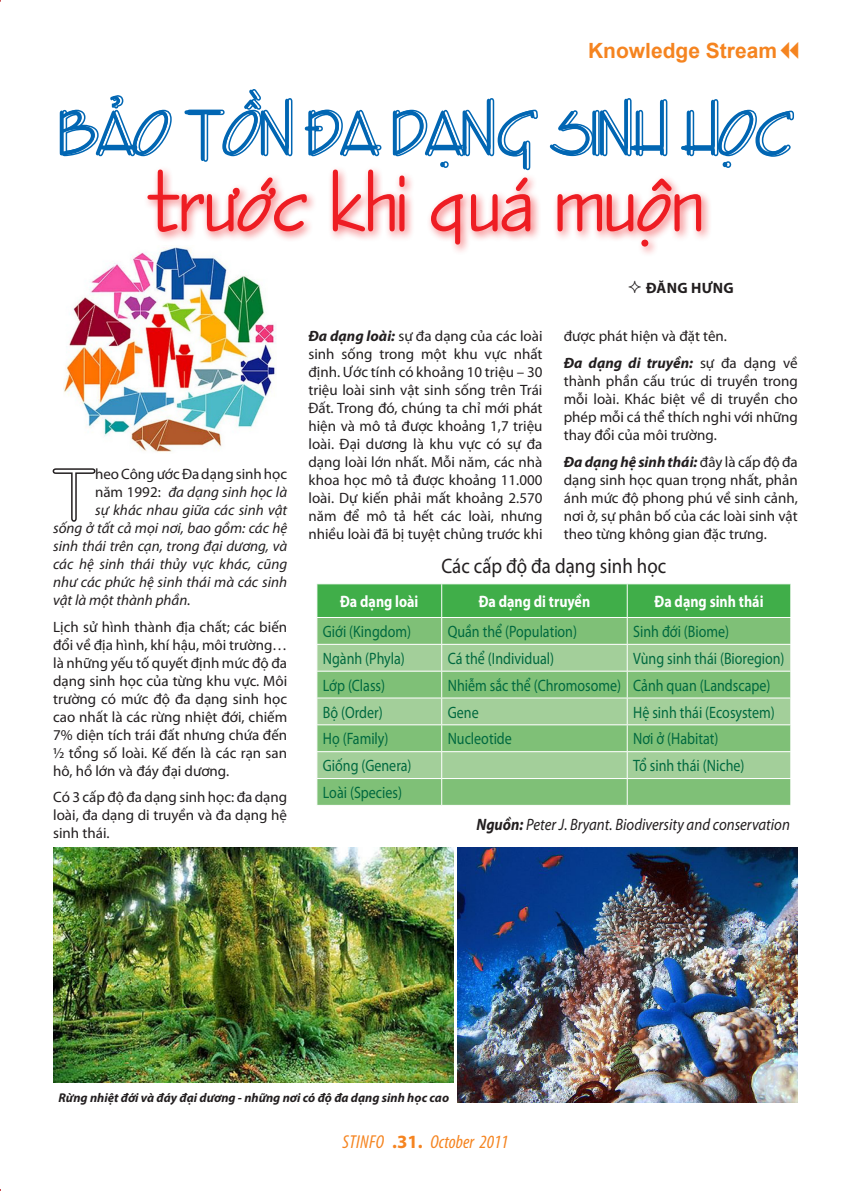
<style>
.page{position:relative;width:851px;height:1191px;background:#fff}
.page>*{position:absolute;margin:0;border:0;box-sizing:border-box;transform-origin:0 0}
.t1{font:90px "UVN Thoi Dai 2";color:#ee1d23}
.t2{font:67.5px "UVN Thoi Dai 2";color:#0166b3;scale:.9 1}
.t3{font:21px "Myriad Pro";color:#231f20;scale:.9 1}
.t4{font:700 21px "Arial";color:#f58420}
.t5{font:italic condensed 18.75px "Myriad Pro";letter-spacing:.005em;color:#f58420}
.t6{font:16.5px "Myriad Pro";color:#00693f;scale:.85 1}
.t7{font:italic 16.5px "Myriad Pro";color:#231f20;scale:.9 1}
.t8{font:700 16.5px "Myriad Pro";color:#fff;scale:.85 1}
.t9{font:15px/18px "Myriad Pro";color:#231f20;text-align:justify}
.t10{font:italic 15px "Myriad Pro";color:#231f20}
.Tacgia{font:700 15px "Myriad Pro";letter-spacing:.02em;color:#231f20}
.Chuthichhinh{font:italic 700 12.75px "Myriad Pro";color:#231f20}
.s1{font-style:normal}
.s2{font-weight:700;font-style:italic}
.s3{font-weight:700}
.s4{font-weight:700;font-style:normal;font-stretch:normal}
</style>
<div class="page">
<svg style="left:62px;top:95px;width:110px;height:62px"></svg>
<svg style="left:186px;top:89px;width:107px;height:73px"></svg>
<svg style="left:307px;top:109px;width:75px;height:48px"></svg>
<svg style="left:395px;top:98px;width:143px;height:67px"></svg>
<svg style="left:552px;top:98px;width:116px;height:59px"></svg>
<svg style="left:683px;top:99px;width:111px;height:66px"></svg>
<div style="left:142px;top:165px;width:702px;height:134px;background:#ee1d23;opacity:.62"></div>
<svg style="left:52px;top:468px;width:44px;height:54px"></svg>
<img style="left:64px;top:245px;width:212px;height:207px">
<img style="left:53px;top:847px;width:401px;height:235px">
<img style="left:457px;top:847px;width:340px;height:255px">
<svg style="left:316px;top:584px;width:475px;height:221px;background:#87c582"></svg>
<svg style="left:629px;top:281px;width:12px;height:12px"></svg>
<p class="t4" style="left:588px;top:37px;width:191px">Knowledge Stream</p>
<p class="t2" style="left:58px;top:88px;width:815px">BẢO TỒN ĐA DẠNG SINH HỌC</p>
<p class="t1" style="left:147px;top:141px;width:557px">TRƯỚC KHI QUÁ MUỘN</p>
<p class="t9" style="left:95px;top:465px;width:193px">heo Công ước Đa dạng sinh học</p>
<p class="t10" style="left:95px;top:483px;width:193px"><span class="s1">năm 1992:</span> đa dạng sinh học là</p>
<p class="t10" style="left:95px;top:501px;width:194px">sự khác nhau giữa các sinh vật</p>
<p class="t10" style="left:53px;top:519px;width:235px">sống ở tất cả mọi nơi, bao gồm: các hệ</p>
<p class="t10" style="left:53px;top:537px;width:235px">sinh thái trên cạn, trong đại dương, và</p>
<p class="t10" style="left:53px;top:555px;width:235px">các hệ sinh thái thủy vực khác, cũng</p>
<p class="t10" style="left:53px;top:573px;width:235px">như các phức hệ sinh thái mà các sinh</p>
<p class="t10" style="left:53px;top:591px;width:139px">vật là một thành phần.</p>
<p class="t9" style="left:53px;top:617px;width:235px">Lịch sử hình thành địa chất; các biến đổi về địa hình, khí hậu, môi trường… là những yếu tố quyết định mức độ đa dạng sinh học của từng khu vực. Môi trường có mức độ đa dạng sinh học cao nhất là các rừng nhiệt đới, chiếm 7% diện tích trái đất nhưng chứa đến ½ tổng số loài. Kế đến là các rạn san hô, hồ lớn và đáy đại dương.</p>
<p class="t9" style="left:53px;top:788px;width:235px">Có 3 cấp độ đa dạng sinh học: đa dạng loài, đa dạng di truyền và đa dạng hệ sinh thái.</p>
<p class="Tacgia" style="left:646px;top:278px;width:89px">ĐĂNG HƯNG</p>
<p class="t9" style="left:308px;top:327px;width:235px"><span class="s2">Đa dạng loài:</span> sự đa dạng của các loài sinh sống trong một khu vực nhất định. Ước tính có khoảng 10 triệu – 30 triệu loài sinh vật sinh sống trên Trái Đất. Trong đó, chúng ta chỉ mới phát hiện và mô tả được khoảng 1,7 triệu loài. Đại dương là khu vực có sự đa dạng loài lớn nhất. Mỗi năm, các nhà khoa học mô tả được khoảng 11.000 loài. Dự kiến phải mất khoảng 2.570 năm để mô tả hết các loài, nhưng nhiều loài đã bị tuyệt chủng trước khi</p>
<p class="t9" style="left:563px;top:327px;width:165px">được phát hiện và đặt tên.</p>
<p class="t9" style="left:563px;top:353px;width:235px"><span class="s2">Đa dạng di truyền:</span> sự đa dạng về thành phần cấu trúc di truyền trong mỗi loài. Khác biệt về di truyền cho phép mỗi cá thể thích nghi với những thay đổi của môi trường.</p>
<p class="t9" style="left:563px;top:452px;width:235px"><span class="s2">Đa dạng hệ sinh thái:</span> đây là cấp độ đa dạng sinh học quan trọng nhất, phản ánh mức độ phong phú về sinh cảnh, nơi ở, sự phân bố của các loài sinh vật theo từng không gian đặc trưng.</p>
<p class="t3" style="left:441px;top:553px;width:251px">Các cấp độ đa dạng sinh học</p>
<p class="t8" style="left:340px;top:590px;width:94px">Đa dạng loài</p>
<p class="t8" style="left:478px;top:590px;width:133px">Đa dạng di truyền</p>
<p class="t8" style="left:654px;top:590px;width:130px">Đa dạng sinh thái</p>
<p class="t6" style="left:323px;top:621px;width:105px">Giới (Kingdom)</p>
<p class="t6" style="left:447px;top:621px;width:154px">Quần thể (Population)</p>
<p class="t6" style="left:633px;top:621px;width:114px">Sinh đới (Biome)</p>
<p class="t6" style="left:323px;top:648px;width:98px">Ngành (Phyla)</p>
<p class="t6" style="left:447px;top:648px;width:127px">Cá thể (Individual)</p>
<p class="t6" style="left:633px;top:648px;width:179px">Vùng sinh thái (Bioregion)</p>
<p class="t6" style="left:323px;top:675px;width:75px">Lớp (Class)</p>
<p class="t6" style="left:447px;top:675px;width:205px">Nhiễm sắc thể (Chromosome)</p>
<p class="t6" style="left:633px;top:675px;width:163px">Cảnh quan (Landscape)</p>
<p class="t6" style="left:323px;top:702px;width:72px">Bộ (Order)</p>
<p class="t6" style="left:447px;top:702px;width:38px">Gene</p>
<p class="t6" style="left:633px;top:702px;width:168px">Hệ sinh thái (Ecosystem)</p>
<p class="t6" style="left:323px;top:728px;width:79px">Họ (Family)</p>
<p class="t6" style="left:447px;top:728px;width:77px">Nucleotide</p>
<p class="t6" style="left:633px;top:728px;width:102px">Nơi ở (Habitat)</p>
<p class="t6" style="left:323px;top:755px;width:106px">Giống (Genera)</p>
<p class="t6" style="left:633px;top:755px;width:132px">Tổ sinh thái (Niche)</p>
<p class="t6" style="left:323px;top:782px;width:95px">Loài (Species)</p>
<p class="t7" style="left:476px;top:814px;width:350px"><span class="s3">Nguồn:</span> Peter J. Bryant. Biodiversity and conservation</p>
<p class="Chuthichhinh" style="left:59px;top:1089px;width:392px">Rừng nhiệt đới và đáy đại dương - những nơi có độ đa dạng sinh học cao</p>
<p class="t5" style="left:342px;top:1130px;width:167px">STinfo <span class="s4">.31.</span> October 2011</p>
</div>
